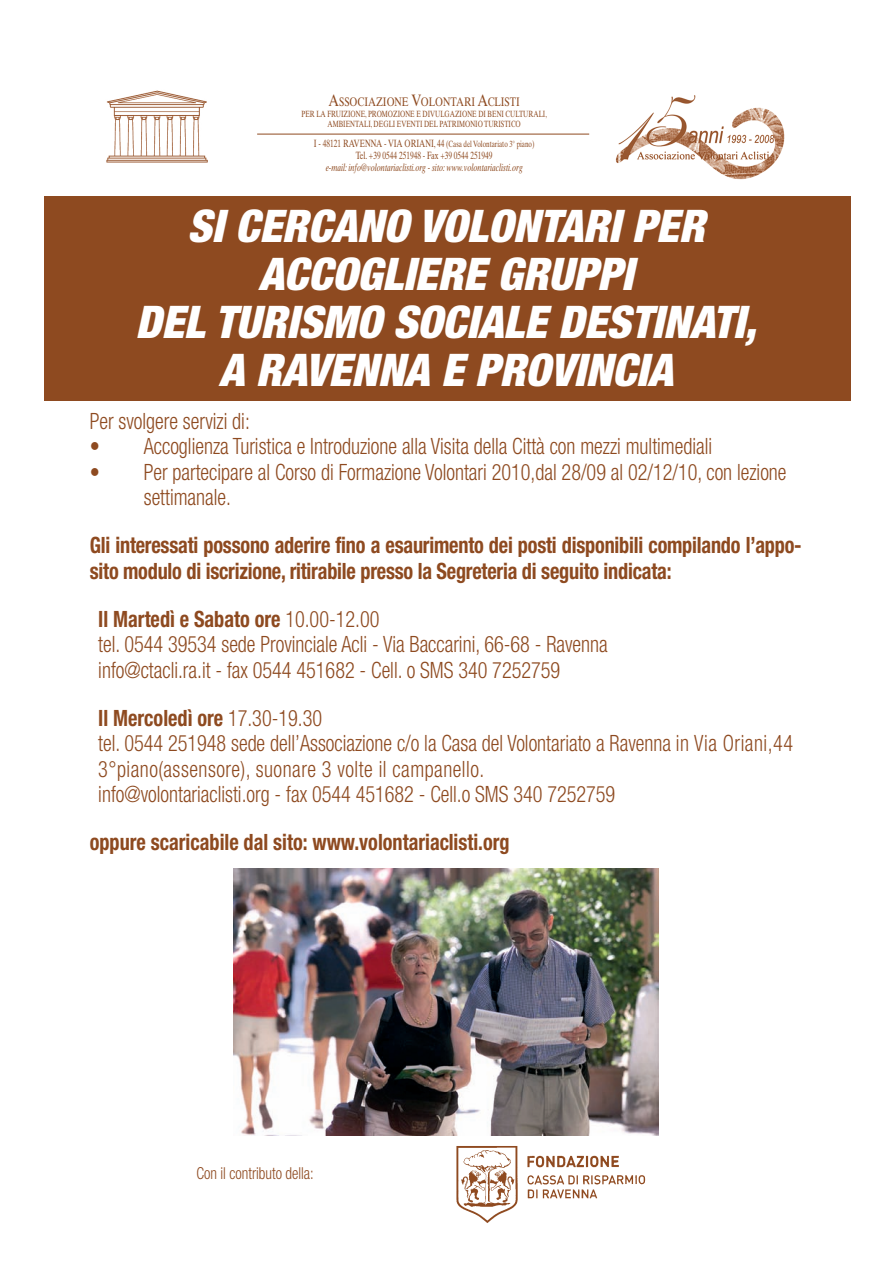
<style>
.page{position:relative;width:893px;height:1263px;background:#fff}
.page>*{position:absolute;margin:0;border:0;box-sizing:border-box;transform-origin:0 0}
.t1{font:italic 900 condensed 45px/48px "Helvetica Neue";color:#fff;text-align:center}
.t2{font:300 condensed 22.5px/25.5px "Helvetica Neue";color:#8e4a20;scale:.9 1}
.t3{font:700 condensed 22.5px/25.5px "Helvetica Neue";letter-spacing:-.01em;color:#8e4a20;scale:.9 1}
.t4{font:300 condensed 16.5px "Helvetica Neue";color:#8e4a20;scale:.9 1}
.t5{font:12.3px "Times Ten";color:#8e4a20;scale:.77 1}
.t6{font:italic 10.5px "Times Ten";color:#8e4a20;scale:.7 1}
.t7{font:10.5px "Times Ten";color:#8e4a20;scale:.7 1}
.t8{font:9px/10.5px "Times Ten";color:#8e4a20;text-align:center;scale:.7 1}
.s1{font-size:16.5px}
.s2{font-size:10.5px}
.s3{font-weight:700}
</style>
<div class="page">
<img style="left:106px;top:90px;width:102px;height:73px">
<hr style="left:257px;top:134px;width:332px;height:1px;background:#8e4a20">
<div style="left:44px;top:196px;width:806px;height:204px;background:#8e4a20"></div>
<img style="left:616px;top:95px;width:169px;height:85px">
<img style="left:456px;top:1146px;width:190px;height:77px">
<img style="left:233px;top:868px;width:425px;height:267px">
<p class="t5" style="left:328px;top:97px;width:250px"><span class="s1">A</span>SSOCIAZIONE <span class="s1">V</span>OLONTARI <span class="s1">A</span>CLISTI</p>
<p class="t8" style="left:301px;top:109px;width:352px">PER LA FRUIZIONE, PROMOZIONE E DIVULGAZIONE DI BENI CULTURALI,<br>AMBIENTALI, DEGLI EVENTI DEL PATRIMONIO TURISTICO</p>
<p class="t8" style="left:314px;top:139px;width:317px"><span class="s2">I - 48121 RAVENNA - VIA ORIANI, 44</span> (Casa del Volontariato 3° piano)</p>
<p class="t7" style="left:356px;top:151px;width:197px">Tel. +39 0544 251948 - Fax +39 0544 251949</p>
<p class="t6" style="left:326px;top:163px;width:283px">e-mail: info@volontariaclisti.org - sito: www.volontariaclisti.org</p>
<h1 class="t1" style="left:136px;top:201px;width:634px">SI CERCANO VOLONTARI PER<br>ACCOGLIERE GRUPPI<br>DEL TURISMO SOCIALE DESTINATI,<br>A RAVENNA E PROVINCIA</h1>
<p class="t2" style="left:90px;top:410px;width:179px">Per svolgere servizi di:</p>
<p class="t2" style="left:90px;top:435px;width:693px">• Accoglienza Turistica e Introduzione alla Visita della Città con mezzi multimediali</p>
<p class="t2" style="left:144px;top:461px;width:716px;text-indent:-54px">• Per partecipare al Corso di Formazione Volontari 2010,dal 28/09 al 02/12/10, con lezione settimanale.</p>
<p class="t3" style="left:90px;top:534px;width:793px">Gli interessati possono aderire fino a esaurimento dei posti disponibili compilando l’appo&shy;sito modulo di iscrizione, ritirabile presso la Segreteria di seguito indicata:</p>
<p class="t2" style="left:98px;top:608px;width:568px"><span class="s3">Il Martedì e Sabato ore</span> 10.00-12.00<br>tel. 0544 39534 sede Provinciale Acli - Via Baccarini, 66-68 - Ravenna info@ctacli.ra.it - fax 0544 451682 - Cell. o SMS 340 7252759</p>
<p class="t2" style="left:98px;top:707px;width:773px"><span class="s3">Il Mercoledì ore</span> 17.30-19.30<br>tel. 0544 251948 sede dell’Associazione c/o la Casa del Volontariato a Ravenna in Via Oriani,44<br>3°piano(assensore), suonare 3 volte il campanello.<br>info@volontariaclisti.org - fax 0544 451682 - Cell.o SMS 340 7252759</p>
<p class="t3" style="left:90px;top:831px;width:468px">oppure scaricabile dal sito: www.volontariaclisti.org</p>
<p class="t4" style="left:196px;top:1167px;width:132px">Con il contributo della:</p>
</div>
